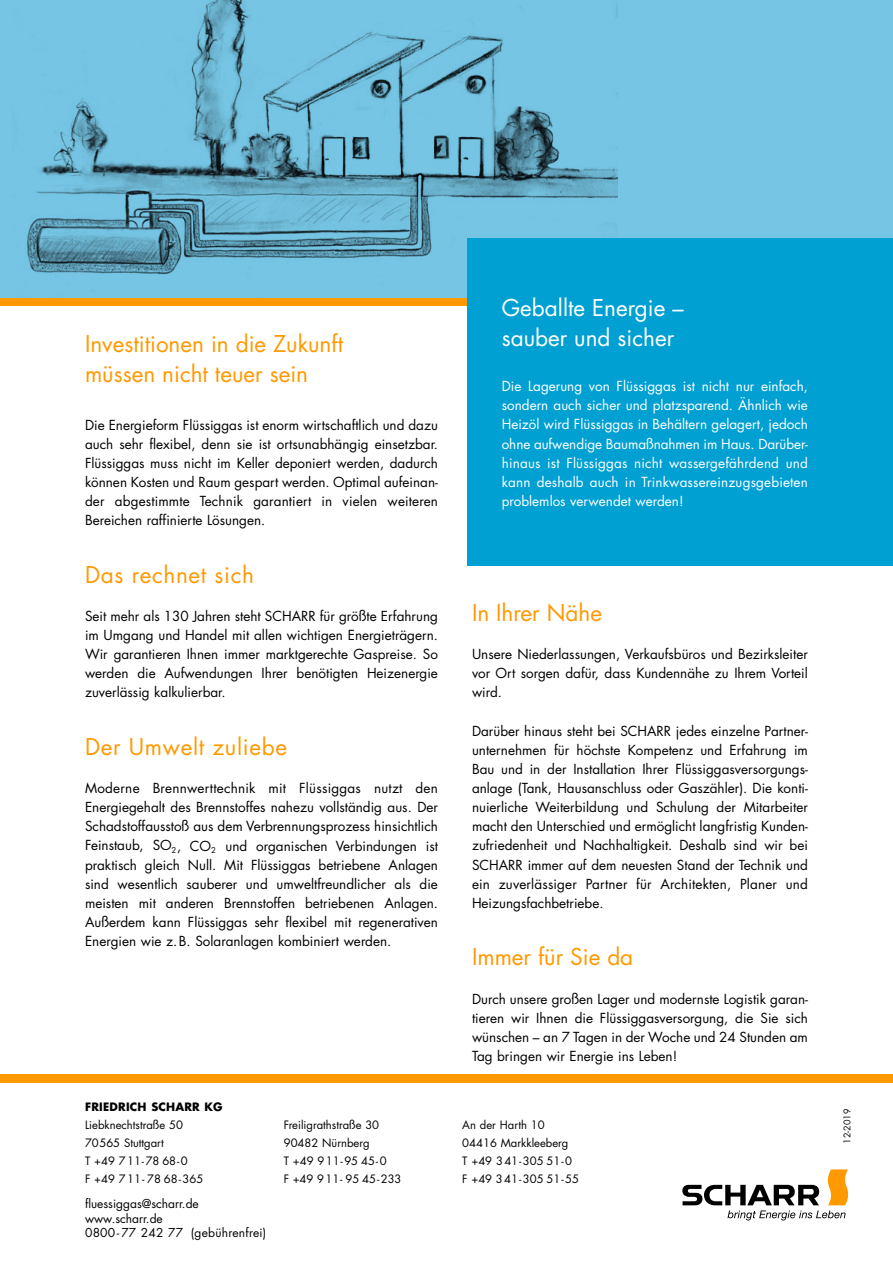
<style>
.page{position:relative;width:893px;height:1263px;background:#fff}
.page>*{position:absolute;margin:0;border:0;box-sizing:border-box;transform-origin:0 0}
.t1{font:22.5px/30px "Futura LT Pro";color:#f90}
.t2{font:22.5px/30px "Futura LT Pro";color:#fff}
.t3{font:22.5px "Futura LT Pro";letter-spacing:.03em;color:#f90}
.t4{font:13.5px/19.2px "Futura LT Pro";color:#000;text-align:justify}
.t5{font:13.5px/19.2px "Futura LT Pro";color:#fff;text-align:justify}
.t6{font:12px/14.4px "Futura LT Pro";color:#000}
.t7{font:11.25px/18px "Futura LT Pro";color:#000}
.t8{font:700 11.25px "Futura LT Pro";letter-spacing:.02em;color:#000}
.t9{font:9px "Futura LT Pro";color:#000}
</style>
<div class="page">
<div style="left:0;top:298px;width:472px;height:8px;background:#f90"></div>
<div style="left:0;top:0;width:893px;height:298px;background:#76c5e4"></div>
<img style="left:27px;top:0;width:590px;height:298px">
<div style="left:468px;top:238px;width:425px;height:328px;background:#00a0d2"></div>
<div style="left:0;top:1075px;width:893px;height:8px;background:#f90"></div>
<svg style="left:682px;top:1169px;width:167px;height:51px"></svg>
<h1 class="t1" style="left:85px;top:329px;width:260px">Investitionen in die Zukunft müssen nicht teuer sein</h1>
<p class="t4" style="left:85px;top:415px;width:354px">Die Energieform Flüssiggas ist enorm wirtschaftlich und dazu auch sehr flexibel, denn sie ist ortsunabhängig einsetzbar.<br>Flüssiggas muss nicht im Keller deponiert werden, dadurch können Kosten und Raum gespart werden. Optimal aufeinan&shy;der abgestimmte Technik garantiert in vielen weiteren Bereichen raffinierte Lösungen.</p>
<h1 class="t3" style="left:85px;top:559px;width:171px">Das rechnet sich</h1>
<p class="t4" style="left:85px;top:606px;width:354px">Seit mehr als 130 Jahren steht SCHARR für größte Erfahrung im Umgang und Handel mit allen wichtigen Energieträgern.<br>Wir garantieren Ihnen immer marktgerechte Gaspreise. So werden die Aufwendungen Ihrer benötigten Heizenergie zuverlässig kalkulierbar.</p>
<h1 class="t3" style="left:85px;top:731px;width:204px">Der Umwelt zuliebe</h1>
<p class="t4" style="left:85px;top:778px;width:354px">Moderne Brennwerttechnik mit Flüssiggas nutzt den Energiegehalt des Brennstoffes nahezu vollständig aus. Der Schadstoffausstoß aus dem Verbrennungsprozess hinsichtlich Feinstaub, SO<sub>2</sub>, CO<sub>2</sub> und organischen Verbindungen ist praktisch gleich Null. Mit Flüssiggas betriebene Anlagen sind wesentlich sauberer und umweltfreundlicher als die meisten mit anderen Brennstoffen betriebenen Anlagen.<br>Außerdem kann Flüssiggas sehr flexibel mit regenerativen Energien wie z.B. Solaranlagen kombiniert werden.</p>
<h1 class="t2" style="left:502px;top:293px;width:183px">Geballte Energie – sauber und sicher</h1>
<p class="t5" style="left:502px;top:376px;width:308px">Die Lagerung von Flüssiggas ist nicht nur einfach, sondern auch sicher und platzsparend. Ähnlich wie Heizöl wird Flüssiggas in Behältern gelagert, jedoch ohne aufwendige Baumaßnahmen im Haus. Darüber&shy;hinaus ist Flüssiggas nicht wassergefährdend und kann deshalb auch in Trinkwassereinzugsgebieten problemlos verwendet werden!</p>
<h1 class="t1" style="left:472px;top:597px;width:132px">In Ihrer Nähe</h1>
<p class="t4" style="left:472px;top:644px;width:337px">Unsere Niederlassungen, Verkaufsbüros und Bezirksleiter vor Ort sorgen dafür, dass Kundennähe zu Ihrem Vorteil wird.</p>
<p class="t4" style="left:472px;top:721px;width:337px">Darüber hinaus steht bei SCHARR jedes einzelne Partner&shy;unternehmen für höchste Kompetenz und Erfahrung im Bau und in der Installation Ihrer Flüssiggasversorgungs&shy;anlage (Tank, Hausanschluss oder Gaszähler). Die konti&shy;nuierliche Weiterbildung und Schulung der Mitarbeiter macht den Unterschied und ermöglicht langfristig Kunden&shy;zufriedenheit und Nachhaltigkeit. Deshalb sind wir bei SCHARR immer auf dem neuesten Stand der Technik und ein zuverlässiger Partner für Architekten, Planer und Heizungsfachbetriebe.</p>
<h1 class="t1" style="left:472px;top:942px;width:163px">Immer für Sie da</h1>
<p class="t4" style="left:472px;top:989px;width:337px">Durch unsere großen Lager und modernste Logistik garan&shy;tieren wir Ihnen die Flüssiggasversorgung, die Sie sich wünschen – an 7 Tagen in der Woche und 24 Stunden am Tag bringen wir Energie ins Leben!</p>
<p class="t8" style="left:85px;top:1098px;width:139px">FRIEDRICH SCHARR KG</p>
<p class="t7" style="left:85px;top:1115px;width:120px">Liebknechtstraße 50<br>70565 Stuttgart<br>T +49 711 - 78 68 - 0<br>F +49 711 - 78 68 - 365</p>
<p class="t6" style="left:85px;top:1197px;width:183px">fluessiggas@scharr.de www.scharr.de<br>0800 - 77 242 77 (gebührenfrei)</p>
<p class="t7" style="left:284px;top:1115px;width:119px">Freiligrathstraße 30<br>90482 Nürnberg<br>T +49 911 - 95 45 - 0<br>F +49 911 - 95 45 - 233</p>
<p class="t7" style="left:462px;top:1115px;width:118px">An der Harth 10<br>04416 Markkleeberg<br>T +49 341 - 305 51 - 0<br>F +49 341 - 305 51 - 55</p>
<p class="t9" style="left:841px;top:1144px;width:37px;rotate:-90deg">12-2019</p>
</div>
